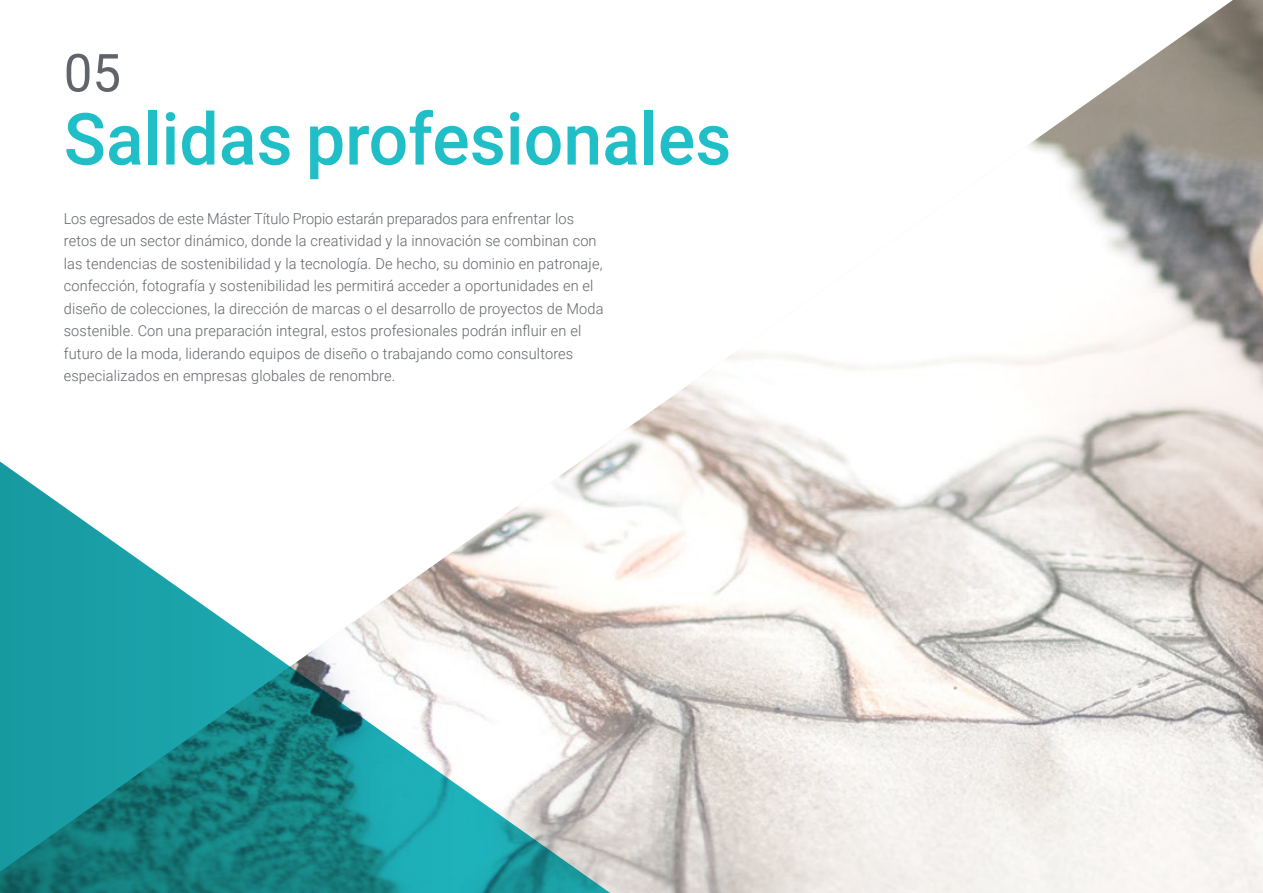
<style>
.page{position:relative;width:1263px;height:893px;background:#fff}
.page>*{position:absolute;margin:0;border:0;box-sizing:border-box;transform-origin:0 0}
.t1{font:500 72px "Roboto";color:#20bec6}
.t2{font:52.5px "Roboto";color:#61646a}
.t3{font:300 15px/22.5px "Roboto";letter-spacing:.01em;color:#61646a}
</style>
<div class="page">
<img style="left:603px;top:0;width:660px;height:893px">
<svg style="left:0;top:446px;width:640px;height:447px"></svg>
<h2 class="t2" style="left:64px;top:36px;width:59px">05</h2>
<h1 class="t1" style="left:64px;top:89px;width:669px">Salidas profesionales</h1>
<p class="t3" style="left:64px;top:207px;width:541px">Los egresados de este Máster Título Propio estarán preparados para enfrentar los retos de un sector dinámico, donde la creatividad y la innovación se combinan con las tendencias de sostenibilidad y la tecnología. De hecho, su dominio en patronaje, confección, fotografía y sostenibilidad les permitirá acceder a oportunidades en el diseño de colecciones, la dirección de marcas o el desarrollo de proyectos de Moda sostenible. Con una preparación integral, estos profesionales podrán influir en el futuro de la moda, liderando equipos de diseño o trabajando como consultores especializados en empresas globales de renombre.</p>
</div>
